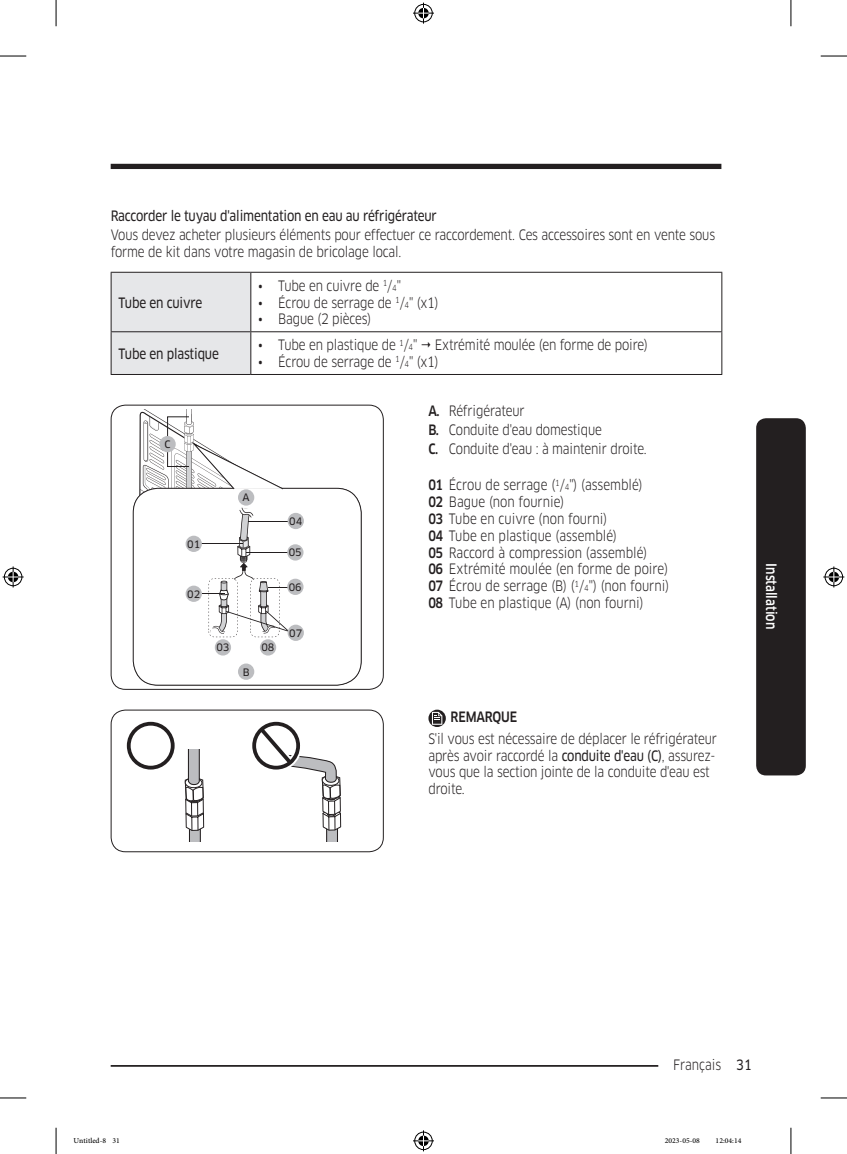
<style>
.page{position:relative;width:847px;height:1154px;background:#fff}
.page>*{position:absolute;margin:0;border:0;box-sizing:border-box;transform-origin:0 0}
.t1{font:14px/16.8px "Samsung Clan Pro";letter-spacing:-.015em;color:#231f20;scale:.85 1}
.t2{font:14px "Samsung Clan Pro News";letter-spacing:-.015em;color:#231f20;scale:.85 1}
.Sidebar{font:500 14px "Samsung Clan Pro";color:#fff;scale:.85 1}
.DL_DT_Icon{font:500 14px "Samsung Clan Pro";letter-spacing:-.015em;color:#231f20;scale:.85 1}
.t3{font:10.5px "Adobe Arabic";color:#000}
.image{font:9.97px "Samsung Clan Pro News";letter-spacing:-.015em;color:#231f20}
.s1{font-size:8.22px}
.s2{font-weight:500}
.s3{font-family:"Samsung Clan Pro News"}
</style>
<div class="page">
<div style="left:111px;top:164px;width:610px;height:5px;background:#231f20"></div>
<hr style="left:111px;top:1065px;width:610px;height:2px;background:#231f20">
<div style="left:658px;top:1055px;width:78px;height:17px;background:#fff"></div>
<div style="left:755px;top:418px;width:50px;height:357px;background:#231f20;border-radius:10px"></div>
<div style="left:112px;top:273px;width:138px;height:101px;background:#e6e7e9"></div>
<hr style="left:111px;top:272px;width:140px;height:1px;background:#231f20">
<hr style="left:111px;top:273px;width:1px;height:58px;background:#231f20">
<hr style="left:251px;top:272px;width:471px;height:1px;background:#231f20">
<hr style="left:250px;top:273px;width:1px;height:58px;background:#231f20">
<hr style="left:721px;top:273px;width:1px;height:58px;background:#231f20">
<hr style="left:111px;top:331px;width:140px;height:1px;background:#231f20">
<hr style="left:111px;top:332px;width:1px;height:42px;background:#231f20">
<hr style="left:251px;top:331px;width:471px;height:1px;background:#231f20">
<hr style="left:250px;top:332px;width:1px;height:42px;background:#231f20">
<hr style="left:721px;top:332px;width:1px;height:42px;background:#231f20">
<hr style="left:111px;top:374px;width:140px;height:1px;background:#231f20">
<hr style="left:251px;top:374px;width:471px;height:1px;background:#231f20">
<div style="left:133px;top:488px;width:228px;height:197px;border:1px solid #231f20;border-radius:25px"></div>
<svg style="left:139px;top:409px;width:155px;height:229px"></svg>
<div style="left:238px;top:489px;width:16px;height:17px;background:#bcbdc0;border-radius:50%"></div>
<div style="left:185px;top:536px;width:17px;height:16px;background:#bcbdc0;border-radius:50%"></div>
<div style="left:185px;top:585px;width:17px;height:17px;background:#bcbdc0;border-radius:50%"></div>
<div style="left:215px;top:639px;width:16px;height:16px;background:#bcbdc0;border-radius:50%"></div>
<div style="left:260px;top:639px;width:16px;height:16px;background:#bcbdc0;border-radius:50%"></div>
<div style="left:287px;top:513px;width:17px;height:16px;background:#bcbdc0;border-radius:50%"></div>
<div style="left:287px;top:544px;width:16px;height:16px;background:#bcbdc0;border-radius:50%"></div>
<div style="left:287px;top:579px;width:16px;height:16px;background:#bcbdc0;border-radius:50%"></div>
<div style="left:287px;top:625px;width:17px;height:16px;background:#bcbdc0;border-radius:50%"></div>
<div style="left:238px;top:663px;width:16px;height:17px;background:#bcbdc0;border-radius:50%"></div>
<div style="left:167px;top:416px;width:22px;height:51px;border:1px solid #231f20"></div>
<div style="left:159px;top:436px;width:17px;height:16px;background:#bcbdc0;border-radius:50%"></div>
<div style="left:111px;top:405px;width:272px;height:285px;border:1px solid #231f20;border-radius:14px"></div>
<svg style="left:184px;top:749px;width:20px;height:93px"></svg>
<svg style="left:252px;top:721px;width:89px;height:121px"></svg>
<svg style="left:126px;top:721px;width:49px;height:49px"></svg>
<div style="left:111px;top:710px;width:272px;height:142px;border:1px solid #231f20;border-radius:14px"></div>
<svg style="left:428px;top:710px;width:17px;height:17px"></svg>
<svg style="left:432px;top:712px;width:10px;height:13px"></svg>
<svg style="left:0;top:56px;width:26px;height:1px"></svg>
<svg style="left:820px;top:56px;width:26px;height:1px"></svg>
<svg style="left:0;top:1097px;width:26px;height:1px"></svg>
<svg style="left:820px;top:1097px;width:26px;height:1px"></svg>
<svg style="left:56px;top:0;width:1px;height:26px"></svg>
<svg style="left:56px;top:1128px;width:1px;height:26px"></svg>
<svg style="left:790px;top:0;width:1px;height:26px"></svg>
<svg style="left:790px;top:1128px;width:1px;height:26px"></svg>
<svg style="left:413px;top:3px;width:21px;height:21px"></svg>
<svg style="left:413px;top:1130px;width:21px;height:21px"></svg>
<svg style="left:3px;top:566px;width:21px;height:21px"></svg>
<svg style="left:823px;top:566px;width:21px;height:21px"></svg>
<h4 class="t2" style="left:111px;top:207px;width:385px">Raccorder le tuyau d'alimentation en eau au réfrigérateur</h4>
<p class="t1" style="left:111px;top:227px;width:712px">Vous devez acheter plusieurs éléments pour effectuer ce raccordement. Ces accessoires sont en vente sous forme de kit dans votre magasin de bricolage local.</p>
<p class="t2" style="left:118px;top:294px;width:100px">Tube en cuivre</p>
<p class="t1" style="left:258px;top:277px;width:169px">• Tube en cuivre de <sup>1</sup>/<span class="s1">4</span>"</p>
<p class="t1" style="left:258px;top:294px;width:214px">• Écrou de serrage de <sup>1</sup>/<span class="s1">4</span>" (x1)</p>
<p class="t1" style="left:258px;top:311px;width:134px">• Bague (2 pièces)</p>
<p class="t2" style="left:118px;top:345px;width:119px">Tube en plastique</p>
<p class="image" style="left:164px;top:438px;width:8px">C</p>
<p class="image" style="left:187px;top:538px;width:14px">01</p>
<p class="image" style="left:187px;top:588px;width:14px">02</p>
<p class="t1" style="left:258px;top:337px;width:189px">• Tube en plastique de <sup>1</sup>/<span class="s1">4</span>"</p>
<p class="t1" style="left:435px;top:337px;width:252px">Extrémité moulée (en forme de poire)</p>
<p class="t1" style="left:258px;top:353px;width:214px">• Écrou de serrage de <sup>1</sup>/<span class="s1">4</span>" (x1)</p>
<p class="image" style="left:242px;top:492px;width:9px">A</p>
<p class="image" style="left:289px;top:515px;width:14px">04</p>
<p class="image" style="left:289px;top:547px;width:14px">05</p>
<p class="image" style="left:289px;top:581px;width:14px">06</p>
<p class="image" style="left:289px;top:627px;width:14px">07</p>
<p class="t1" style="left:428px;top:402px;width:115px"><span class="s2">A.</span> Réfrigérateur</p>
<p class="t1" style="left:428px;top:421px;width:205px"><span class="s2">B.</span> Conduite d'eau domestique</p>
<p class="t1" style="left:428px;top:441px;width:258px"><span class="s2">C.</span> Conduite d'eau : à maintenir droite.</p>
<p class="t1" style="left:428px;top:477px;width:253px"><span class="s2">01</span> Écrou de serrage (<sup>1</sup>/<span class="s1">4</span>") (assemblé)</p>
<p class="t1" style="left:428px;top:494px;width:161px"><span class="s2">02</span> Bague (non fournie)</p>
<p class="t1" style="left:428px;top:510px;width:212px"><span class="s2">03</span> Tube en cuivre (non fourni)</p>
<p class="t1" style="left:428px;top:527px;width:223px"><span class="s2">04</span> Tube en plastique (assemblé)</p>
<p class="t1" style="left:428px;top:544px;width:259px"><span class="s2">05</span> Raccord à compression (assemblé)</p>
<p class="t1" style="left:428px;top:561px;width:283px"><span class="s2">06</span> Extrémité moulée (en forme de poire)</p>
<p class="t1" style="left:428px;top:578px;width:285px"><span class="s2">07</span> Écrou de serrage (B) (<sup>1</sup>/<span class="s1">4</span>") (non fourni)</p>
<p class="t1" style="left:428px;top:594px;width:255px"><span class="s2">08</span> Tube en plastique (A) (non fourni)</p>
<p class="image" style="left:216px;top:642px;width:14px">03</p>
<p class="image" style="left:261px;top:642px;width:14px">08</p>
<p class="image" style="left:242px;top:666px;width:8px">B</p>
<p class="DL_DT_Icon" style="left:450px;top:709px;width:80px">REMARQUE</p>
<p class="t1" style="left:428px;top:730px;width:341px">S'il vous est nécessaire de déplacer le réfrigérateur après avoir raccordé la <span class="s3">conduite d'eau (C)</span>, assurez&shy;vous que la section jointe de la conduite d'eau est droite.</p>
<p class="Sidebar" style="left:779px;top:563px;width:79px;rotate:90deg">Installation</p>
<p class="t1" style="left:673px;top:1056px;width:94px">Français <span class="s3">31</span></p>
<p class="t3" style="left:74px;top:1133px;width:48px">Untitled-8 31</p>
<p class="t3" style="left:664px;top:1133px;width:37px">2023-05-08</p>
<p class="t3" style="left:715px;top:1133px;width:27px">12:04:14</p>
</div>
